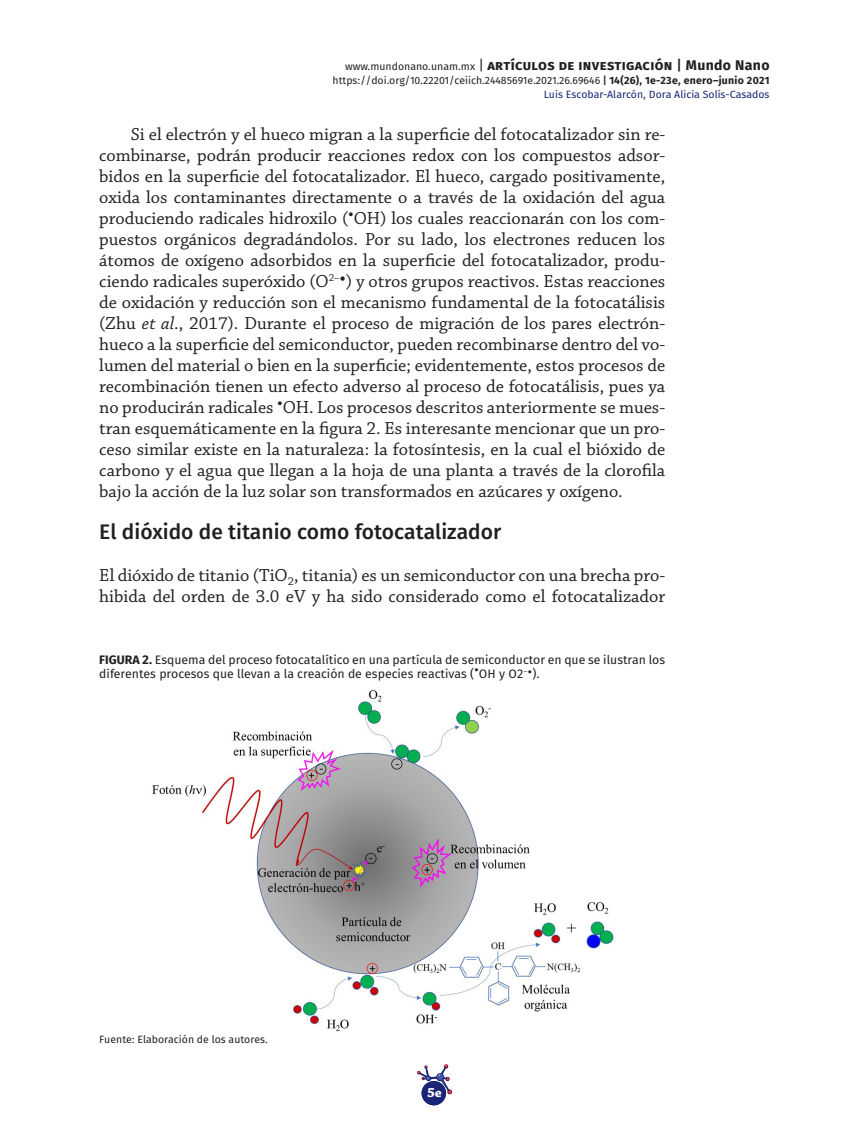
<style>
.page{position:relative;width:844px;height:1141px;background:#fff}
.page>*{position:absolute;margin:0;border:0;box-sizing:border-box;transform-origin:0 0}
.T-2{font:21px "Fira Sans OT Medium";color:#231f20}
.Body_Text{font:18.38px/21px "Chaparral Pro";color:#231f20;text-align:justify}
.BT_ss{font:18.38px/21px "Chaparral Pro";color:#231f20}
.t1{font:700 14px "Fira Sans OT";letter-spacing:.025em;color:#231f20}
.t2{font:700 14px "Chaparral Pro";color:#fff}
.Pie_Figura{font:12.25px/14px "Fira Sans OT";color:#231f20}
.Tabla{font:10.5px/14px "Fira Sans OT";color:#231f20;text-align:right}
.s1{font-weight:400;font-size:10.5px}
.s2{font-weight:400}
.s3{font-family:"Fira Sans OT Medium";font-weight:400}
.s4{font-family:"Fira Sans OT Medium"}
.s5{font-weight:700}
.s6{color:#192575}
.s7{font-style:italic}
</style>
<div class="page">
<svg style="left:417px;top:1065px;width:34px;height:40px"></svg>
<div style="left:421px;top:1081px;width:25px;height:24px;background:#192575;border-radius:50%"></div>
<img style="left:152px;top:690px;width:462px;height:342px">
<p class="t1" style="left:345px;top:55px;width:426px"><span class="s1">www.mundonano.unam.mx</span> <span class="s2">|</span> artículos de investigación <span class="s3">|</span> Mundo Nano</p>
<p class="Tabla" style="left:332px;top:74px;width:438px">https://doi.org/10.22201/ceiich.24485691e.2021.26.69646 <span class="s4">|</span> <span class="s5">14(26), 1e-23e, enero–junio 2021<br></span><span class="s6">Luis Escobar-Alarcón, Dora Alicia Solís-Casados</span></p>
<p class="Body_Text" style="left:99px;top:124px;width:567px;text-indent:32px">Si el electrón y el hueco migran a la superficie del fotocatalizador sin re&shy;combinarse, podrán producir reacciones redox con los compuestos adsor&shy;bidos en la superficie del fotocatalizador. El hueco, cargado positivamente, oxida los contaminantes directamente o a través de la oxidación del agua produciendo radicales hidroxilo (•OH) los cuales reaccionarán con los com&shy;puestos orgánicos degradándolos. Por su lado, los electrones reducen los átomos de oxígeno adsorbidos en la superficie del fotocatalizador, produ&shy;ciendo radicales superóxido (O<sup>2–</sup><sup>•</sup>) y otros grupos reactivos. Estas reacciones de oxidación y reducción son el mecanismo fundamental de la fotocatálisis (Zhu <span class="s7">et al</span>., 2017). Durante el proceso de migración de los pares electrón&shy;hueco a la superficie del semiconductor, pueden recombinarse dentro del vo&shy;lumen del material o bien en la superficie; evidentemente, estos procesos de recombinación tienen un efecto adverso al proceso de fotocatálisis, pues ya no producirán radicales •OH. Los procesos descritos anteriormente se mues&shy;tran esquemáticamente en la figura 2. Es interesante mencionar que un pro&shy;ceso similar existe en la naturaleza: la fotosíntesis, en la cual el bióxido de carbono y el agua que llegan a la hoja de una planta a través de la clorofila bajo la acción de la luz solar son transformados en azúcares y oxígeno.</p>
<p class="T-2" style="left:99px;top:517px;width:403px">El dióxido de titanio como fotocatalizador</p>
<p class="BT_ss" style="left:99px;top:565px;width:567px">El dióxido de titanio (TiO<sub>2</sub>, titania) es un semiconductor con una brecha pro&shy;hibida del orden de 3.0 eV y ha sido considerado como el fotocatalizador</p>
<p class="Pie_Figura" style="left:99px;top:653px;width:567px"><span class="s5">FIGURA 2.</span> Esquema del proceso fotocatalítico en una partícula de semiconductor en que se ilustran los diferentes procesos que llevan a la creación de especies reactivas (•OH y O2<sup>–</sup>•).</p>
<p class="Tabla" style="left:99px;top:1033px;width:170px">Fuente: Elaboración de los autores.</p>
<p class="t2" style="left:427px;top:1085px;width:16px">5e</p>
</div>
